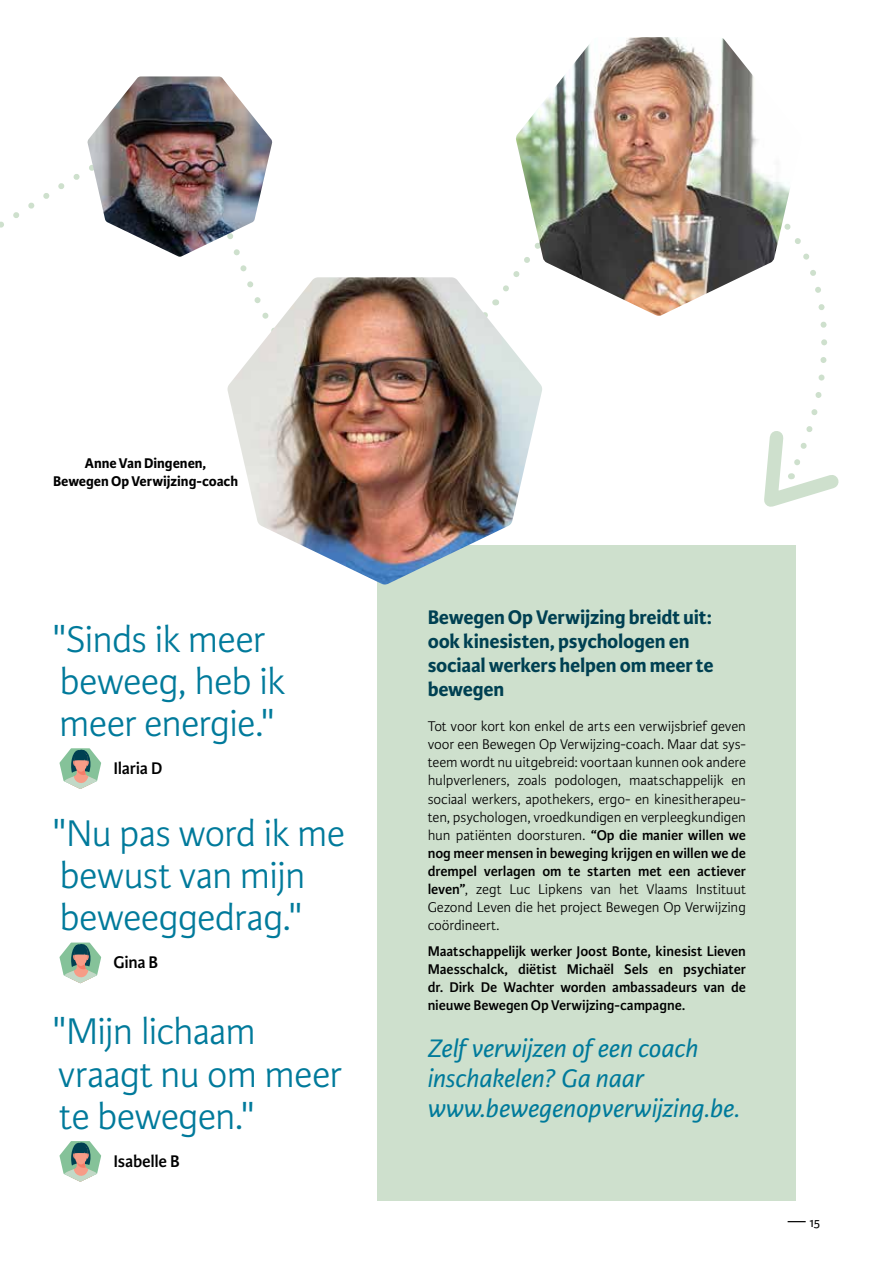
<style>
.page{position:relative;width:893px;height:1263px;background:#fff}
.page>*{position:absolute;margin:0;border:0;box-sizing:border-box;transform-origin:0 0}
.t1{font:300 39.6px/42.3px "Karmina Sans";letter-spacing:-.02em;color:#007a9b}
.t2{font:italic 27px/30px "Karmina Sans";color:#007a9b}
.t3{font:700 21px/24px "Karmina Sans";letter-spacing:-.01em;color:#004052}
.t4{font:600 18px "Karmina Sans";letter-spacing:-.015em;color:#000}
.t5{font:300 15px/18px "Karmina Sans";letter-spacing:-.01em;color:#000;text-align:justify}
.t6{font:600 15px/18px "Karmina Sans";letter-spacing:-.005em;color:#000;text-align:justify}
.t7{font:700 15px/18px "Karmina Sans";color:#000;text-align:center}
.t8{font:13.5px "Karmina Sans";color:#000}
.s1{font-weight:600}
.s2{font-family:"Karmina";font-size:18px}
</style>
<div class="page">
<div style="left:378px;top:545px;width:418px;height:656px;background:#cee0cd"></div>
<svg style="left:59px;top:748px;width:42px;height:41px"></svg>
<svg style="left:59px;top:942px;width:42px;height:41px"></svg>
<svg style="left:59px;top:1141px;width:42px;height:41px"></svg>
<svg style="left:0;top:174px;width:80px;height:54px"></svg>
<svg style="left:764px;top:253px;width:75px;height:254px"></svg>
<img style="left:227px;top:277px;width:315px;height:307px">
<img style="left:87px;top:76px;width:185px;height:181px">
<img style="left:516px;top:37px;width:286px;height:279px">
<p class="t7" style="left:53px;top:455px;width:187px">Anne Van Dingenen,<br>Bewegen Op Verwijzing-coach</p>
<h1 class="t1" style="left:52px;top:619px;width:234px">"Sinds ik meer beweeg, heb ik meer energie."</h1>
<p class="t4" style="left:114px;top:758px;width:50px">Ilaria D</p>
<h1 class="t1" style="left:52px;top:813px;width:294px">"Nu pas word ik me bewust van mijn beweeggedrag."</h1>
<p class="t4" style="left:114px;top:952px;width:46px">Gina B</p>
<h1 class="t1" style="left:52px;top:1011px;width:291px">"Mijn lichaam vraagt nu om meer te bewegen."</h1>
<p class="t4" style="left:114px;top:1151px;width:68px">Isabelle B</p>
<h3 class="t3" style="left:428px;top:606px;width:287px">Bewegen Op Verwijzing breidt uit: ook kinesisten, psychologen en sociaal werkers helpen om meer te bewegen</h3>
<p class="t5" style="left:428px;top:718px;width:320px">Tot voor kort kon enkel de arts een verwijsbrief geven voor een Bewegen Op Verwijzing-coach. Maar dat sys&shy;teem wordt nu uitgebreid: voortaan kunnen ook andere hulpverleners, zoals podologen, maatschappelijk en sociaal werkers, apothekers, ergo- en kinesitherapeu&shy;ten, psychologen, vroedkundigen en verpleegkundigen hun patiënten doorsturen. <span class="s1">“Op die manier willen we nog meer mensen in beweging krijgen en willen we de drempel verlagen om te starten met een actiever leven”</span>, zegt Luc Lipkens van het Vlaams Instituut Gezond Leven die het project Bewegen Op Verwijzing coördineert.</p>
<p class="t6" style="left:428px;top:942px;width:320px">Maatschappelijk werker Joost Bonte, kinesist Lieven Maesschalck, diëtist Michaël Sels en psychiater dr. Dirk De Wachter worden ambassadeurs van de nieuwe Bewegen Op Verwijzing-campagne.</p>
<h2 class="t2" style="left:428px;top:1034px;width:314px">Zelf verwijzen of een coach inschakelen? Ga naar www.bewegenopverwijzing.be.</h2>
<p class="t8" style="left:788px;top:1214px;width:34px"><span class="s2">—</span> 15</p>
</div>
